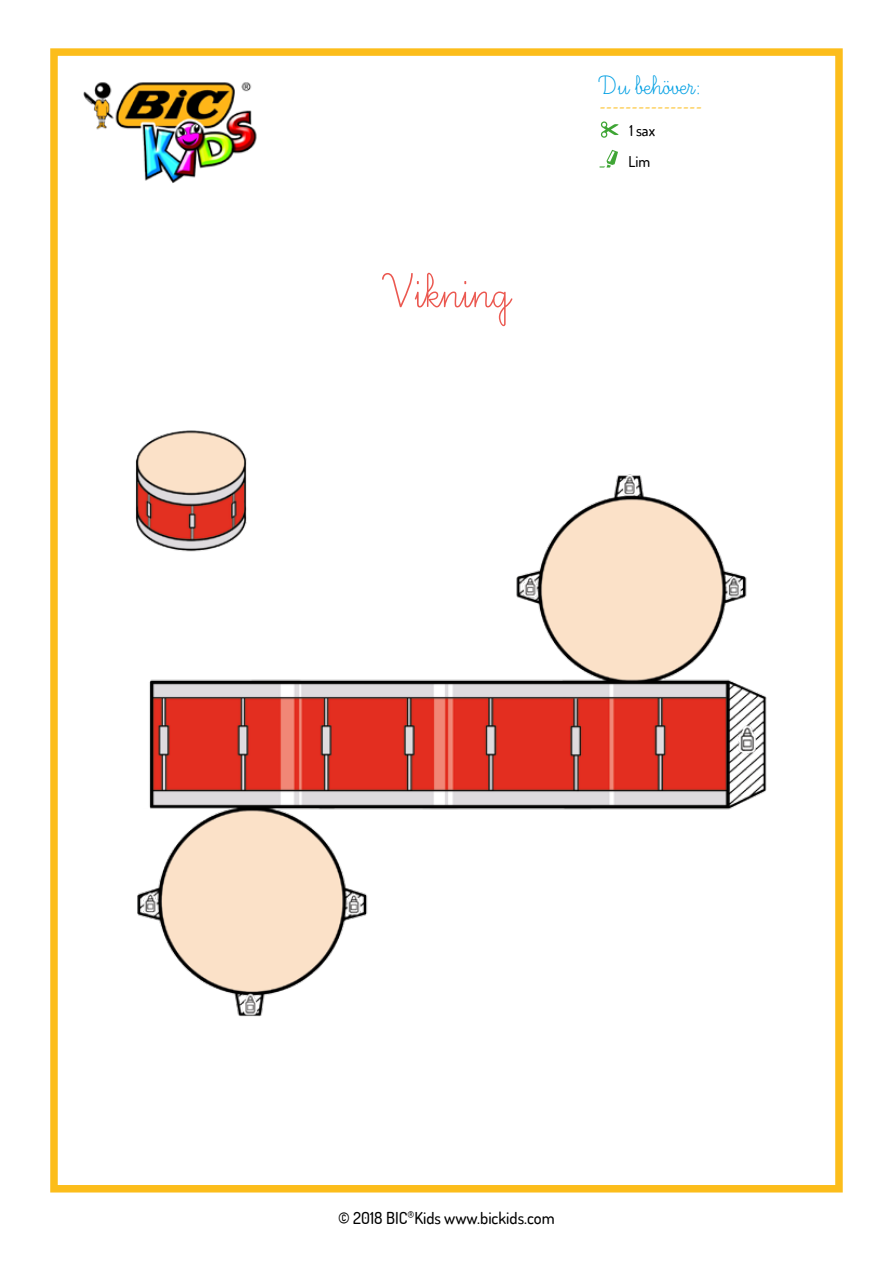
<style>
.page{position:relative;width:893px;height:1263px;background:#fff}
.page>*{position:absolute;margin:0;border:0;box-sizing:border-box;transform-origin:0 0}
.t1{font:60px "Ecriture A Romain Orne";color:#eb5850}
.t2{font:33px "Ecriture A Romain Orne";color:#009fe3}
.t3{font:18px "Minion Pro";color:#fcbd1b}
.t4{font:500 16.5px "Dosis";color:#000}
.t5{font:500 15px "Dosis";color:#000}
</style>
<div class="page">
<div style="left:50px;top:48px;width:793px;height:1144px;border:8px solid #fcbd1b"></div>
<img style="left:83px;top:82px;width:174px;height:101px">
<svg style="left:600px;top:121px;width:19px;height:17px"></svg>
<svg style="left:600px;top:150px;width:18px;height:18px"></svg>
<img style="left:135px;top:430px;width:632px;height:587px">
<h1 class="t1" style="left:383px;top:262px;width:127px">Vikning</h1>
<h2 class="t2" style="left:600px;top:69px;width:103px">Du behöver:</h2>
<p class="t3" style="left:600px;top:94px;width:104px">----------------</p>
<p class="t5" style="left:629px;top:121px;width:27px">1 sax</p>
<p class="t5" style="left:628px;top:152px;width:23px">Lim</p>
<p class="t4" style="left:338px;top:1207px;width:218px">© 2018 BIC<sup>®</sup>Kids www.bickids.com</p>
</div>
